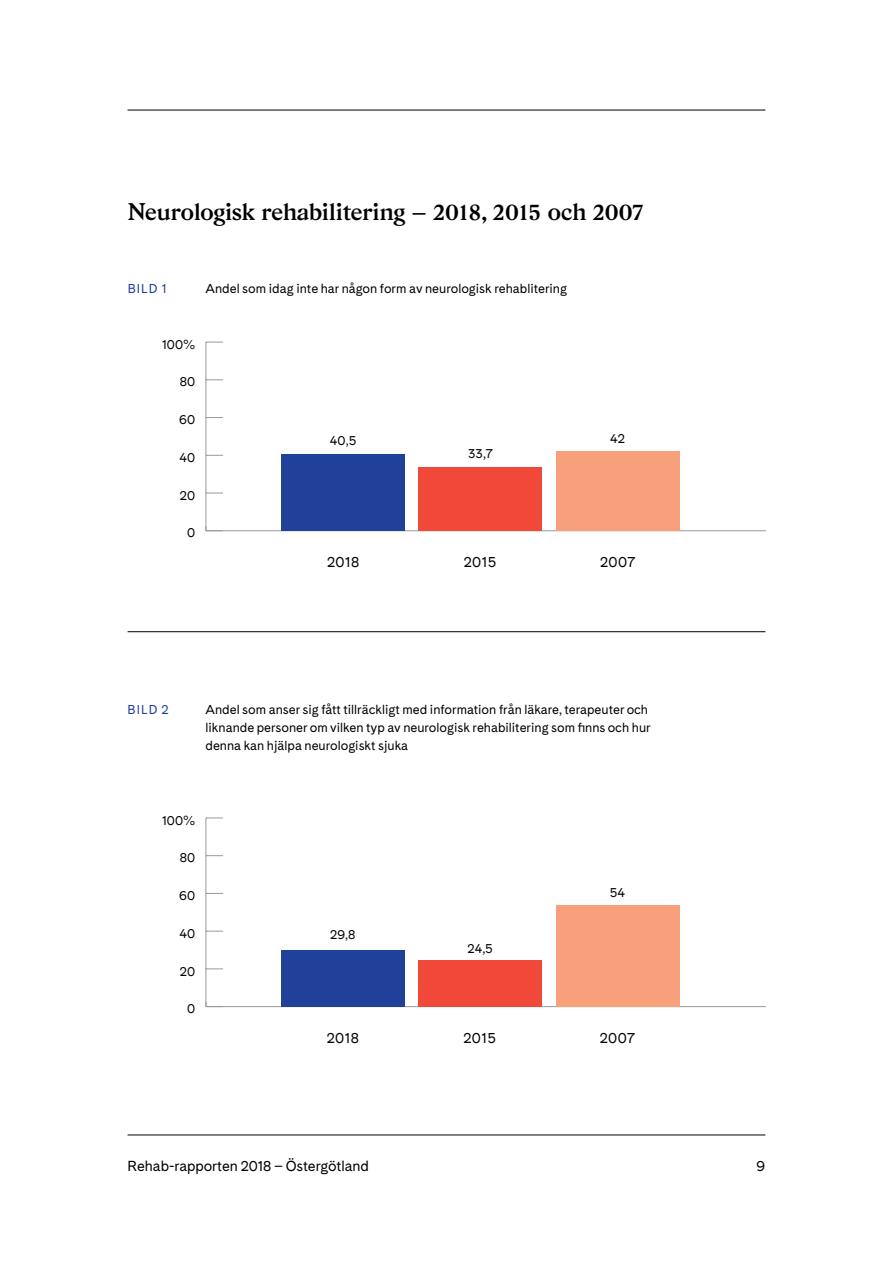
<style>
.page{position:relative;width:893px;height:1263px;background:#fff}
.page>*{position:absolute;margin:0;border:0;box-sizing:border-box;transform-origin:0 0}
.t1{font:24px "Gza Seminegra";letter-spacing:-.02em;color:#000}
.t2{font:13.5px "Cadiz";letter-spacing:-.005em;color:#000}
.t3{font:12px/18.3px "Cadiz";color:#000}
.t4{font:12px "Cadiz";letter-spacing:.085em;color:#21409a}
</style>
<div class="page">
<hr style="left:128px;top:1135px;width:637px;height:1px;background:#000">
<hr style="left:128px;top:110px;width:637px;height:1px;background:#000">
<hr style="left:128px;top:631px;width:637px;height:1px;background:#000">
<hr style="left:206px;top:530px;width:559px;height:1px;background:#999998">
<hr style="left:206px;top:342px;width:1px;height:189px;background:#999998">
<svg style="left:207px;top:493px;width:16px;height:1px"></svg>
<svg style="left:207px;top:455px;width:16px;height:1px"></svg>
<svg style="left:207px;top:417px;width:16px;height:1px"></svg>
<svg style="left:206px;top:380px;width:17px;height:1px"></svg>
<svg style="left:207px;top:342px;width:16px;height:1px"></svg>
<div style="left:556px;top:451px;width:123px;height:80px;background:#f8a07b"></div>
<div style="left:419px;top:467px;width:123px;height:64px;background:#f0493a"></div>
<div style="left:281px;top:454px;width:124px;height:77px;background:#21409a"></div>
<hr style="left:206px;top:1006px;width:559px;height:1px;background:#999998">
<hr style="left:206px;top:818px;width:1px;height:188px;background:#999998">
<svg style="left:206px;top:969px;width:17px;height:1px"></svg>
<svg style="left:207px;top:931px;width:16px;height:1px"></svg>
<svg style="left:207px;top:893px;width:16px;height:1px"></svg>
<svg style="left:207px;top:855px;width:16px;height:1px"></svg>
<svg style="left:206px;top:818px;width:17px;height:1px"></svg>
<div style="left:556px;top:905px;width:123px;height:101px;background:#f8a07b"></div>
<div style="left:419px;top:960px;width:123px;height:46px;background:#f0493a"></div>
<div style="left:281px;top:950px;width:124px;height:56px;background:#21409a"></div>
<h1 class="t1" style="left:128px;top:197px;width:519px">Neurologisk rehabilitering – 2018, 2015 och 2007</h1>
<p class="t4" style="left:128px;top:280px;width:40px">BILD 1</p>
<p class="t3" style="left:206px;top:279px;width:363px">Andel som idag inte har någon form av neurologisk rehablitering</p>
<p class="t3" style="left:162px;top:335px;width:35px">100%</p>
<p class="t3" style="left:180px;top:373px;width:17px">80</p>
<p class="t3" style="left:179px;top:411px;width:17px">60</p>
<p class="t3" style="left:179px;top:448px;width:17px">40</p>
<p class="t3" style="left:180px;top:486px;width:17px">20</p>
<p class="t3" style="left:187px;top:524px;width:10px">0</p>
<p class="t3" style="left:330px;top:432px;width:28px">40,5</p>
<p class="t2" style="left:327px;top:553px;width:34px">2018</p>
<p class="t3" style="left:468px;top:445px;width:26px">33,7</p>
<p class="t2" style="left:464px;top:553px;width:34px">2015</p>
<p class="t3" style="left:610px;top:430px;width:16px">42</p>
<p class="t2" style="left:600px;top:553px;width:37px">2007</p>
<p class="t4" style="left:128px;top:701px;width:43px">BILD 2</p>
<p class="t3" style="left:206px;top:700px;width:447px">Andel som anser sig fått tillräckligt med information från läkare, terapeuter och liknande personer om vilken typ av neurologisk rehabilitering som finns och hur denna kan hjälpa neurologiskt sjuka</p>
<p class="t3" style="left:162px;top:811px;width:35px">100%</p>
<p class="t3" style="left:180px;top:849px;width:17px">80</p>
<p class="t3" style="left:179px;top:887px;width:17px">60</p>
<p class="t3" style="left:179px;top:924px;width:17px">40</p>
<p class="t3" style="left:180px;top:962px;width:17px">20</p>
<p class="t3" style="left:187px;top:1000px;width:10px">0</p>
<p class="t3" style="left:330px;top:926px;width:27px">29,8</p>
<p class="t2" style="left:327px;top:1029px;width:34px">2018</p>
<p class="t3" style="left:467px;top:939px;width:27px">24,5</p>
<p class="t2" style="left:463px;top:1029px;width:34px">2015</p>
<p class="t3" style="left:610px;top:884px;width:17px">54</p>
<p class="t2" style="left:600px;top:1029px;width:37px">2007</p>
<p class="t2" style="left:128px;top:1157px;width:243px">Rehab-rapporten 2018 – Östergötland</p>
<p class="t2" style="left:757px;top:1157px;width:10px">9</p>
</div>
